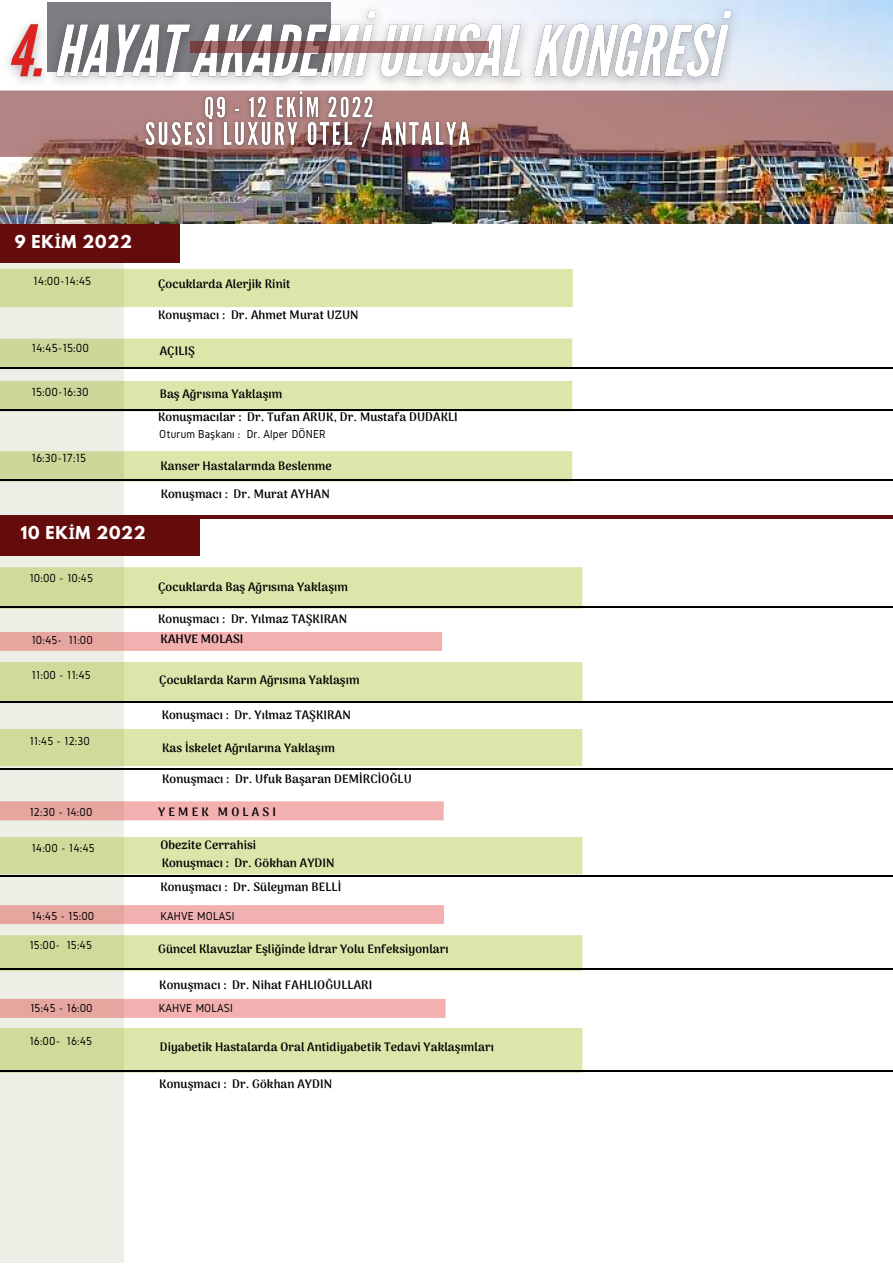
<style>
.page{position:relative;width:893px;height:1264px;background:#fff}
.page>*{position:absolute;margin:0;border:0;box-sizing:border-box;transform-origin:0 0}
.t1{font:700 15.75px "League Spartan";letter-spacing:.05em;color:#fff}
.t2{font:12.3px "Gidole";letter-spacing:.01em;color:#000}
.t3{font:800 12px/23.4px "Arima Madurai";letter-spacing:.01em;color:#000}
.t4{font:12px "Gidole";letter-spacing:.01em;color:#000}
.t5{font:800 12px "Arima Madurai";letter-spacing:.27em;color:#000}
.s1{font-family:"Noto Sans"}
</style>
<div class="page">
<img style="left:0;top:0;width:892px;height:224px">
<svg style="left:124px;top:451px;width:448px;height:31px;background:#d3dea5"></svg>
<svg style="left:124px;top:338px;width:448px;height:74px"></svg>
<svg style="left:0;top:263px;width:124px;height:999px;background:#e5e8d7"></svg>
<svg style="left:0;top:729px;width:582px;height:44px;background:#d6e1ac"></svg>
<svg style="left:0;top:567px;width:582px;height:49px;background:#d8e2af"></svg>
<svg style="left:0;top:905px;width:582px;height:73px"></svg>
<hr style="left:0;top:480px;width:892px;height:1px;background:#000">
<hr style="left:0;top:367px;width:892px;height:1px;background:#000">
<hr style="left:0;top:409px;width:892px;height:1px;background:#000">
<div style="left:0;top:225px;width:180px;height:38px;background:#640b0b"></div>
<div style="left:0;top:517px;width:200px;height:38px;background:#640b0b"></div>
<svg style="left:0;top:837px;width:582px;height:44px;background:#d6e0ab"></svg>
<svg style="left:0;top:801px;width:443px;height:27px"></svg>
<svg style="left:0;top:269px;width:572px;height:46px;background:#dde7b4"></svg>
<svg style="left:0;top:632px;width:582px;height:77px"></svg>
<hr style="left:0;top:516px;width:892px;height:3px;background:#640b0b">
<img style="left:0;top:0;width:750px;height:90px">
<svg style="left:190px;top:41px;width:299px;height:11px;background:#976262"></svg>
<svg style="left:0;top:998px;width:582px;height:82px"></svg>
<hr style="left:0;top:606px;width:892px;height:1px;background:#000">
<hr style="left:0;top:701px;width:892px;height:1px;background:#000">
<hr style="left:0;top:768px;width:892px;height:1px;background:#000">
<hr style="left:0;top:875px;width:892px;height:1px;background:#000">
<hr style="left:0;top:968px;width:892px;height:1px;background:#000">
<hr style="left:0;top:1070px;width:892px;height:1px;background:#000">
<img style="left:0;top:90px;width:892px;height:74px">
<img style="left:198px;top:85px;width:184px;height:24px">
<img style="left:138px;top:109px;width:341px;height:53px">
<h1 class="t1" style="left:15px;top:234px;width:118px">9 EK<span class="s1">İ</span>M 2022</h1>
<p class="t2" style="left:33px;top:274px;width:59px">14:00-14:45</p>
<p class="t3" style="left:158px;top:272px;width:134px">Çocuklarda Alerjik Rinit</p>
<p class="t3" style="left:158px;top:303px;width:202px">Konuşmacı : Dr. Ahmet Murat UZUN</p>
<p class="t2" style="left:31px;top:341px;width:59px">14:45-15:00</p>
<p class="t3" style="left:160px;top:339px;width:37px">AÇILIŞ</p>
<p class="t2" style="left:31px;top:385px;width:59px">15:00-16:30</p>
<p class="t2" style="left:31px;top:451px;width:56px">16:30-17:15</p>
<h1 class="t1" style="left:21px;top:525px;width:126px">10 EK<span class="s1">İ</span>M 2022</h1>
<p class="t4" style="left:29px;top:571px;width:65px">10:00 - 10:45</p>
<p class="t3" style="left:158px;top:382px;width:301px">Baş Ağrısına Yaklaşım<br>Konuşmacılar : Dr. Tufan ARUK, Dr. Mustafa DUDAKLI</p>
<p class="t4" style="left:159px;top:427px;width:168px">Oturum Başkanı : Dr. Alper DÖNER</p>
<p class="t3" style="left:160px;top:454px;width:173px">Kanser Hastalarında Beslenme</p>
<p class="t3" style="left:161px;top:482px;width:171px">Konuşmacı : Dr. Murat AYHAN</p>
<p class="t3" style="left:158px;top:575px;width:191px">Çocuklarda Baş Ağrısına Yaklaşım</p>
<p class="t3" style="left:158px;top:607px;width:191px">Konuşmacı : Dr. Yılmaz TAŞKIRAN</p>
<p class="t4" style="left:31px;top:634px;width:63px">10:45- 11:00</p>
<p class="t3" style="left:161px;top:627px;width:84px">KAHVE MOLASI</p>
<p class="t4" style="left:31px;top:668px;width:61px">11:00 - 11:45</p>
<p class="t4" style="left:29px;top:734px;width:62px">11:45 - 12:30</p>
<p class="t3" style="left:159px;top:668px;width:202px">Çocuklarda Karın Ağrısına Yaklaşım</p>
<p class="t3" style="left:162px;top:702px;width:191px">Konuşmacı : Dr. Yılmaz TAŞKIRAN</p>
<p class="t3" style="left:162px;top:735px;width:174px">Kas İskelet Ağrılarına Yaklaşım</p>
<p class="t3" style="left:162px;top:767px;width:251px">Konuşmacı : Dr. Ufuk Başaran DEMİRCİOĞLU</p>
<p class="t4" style="left:29px;top:805px;width:64px">12:30 - 14:00</p>
<p class="t5" style="left:158px;top:804px;width:119px">YEMEK MOLASI</p>
<p class="t4" style="left:31px;top:841px;width:65px">14:00 - 14:45</p>
<p class="t3" style="left:160px;top:833px;width:97px">Obezite Cerrahisi</p>
<p class="t3" style="left:162px;top:850px;width:174px">Konuşmacı : Dr. Gökhan AYDIN</p>
<p class="t3" style="left:160px;top:875px;width:182px">Konuşmacı : Dr. Süleyman BELLİ</p>
<p class="t4" style="left:31px;top:909px;width:64px">14:45 - 15:00</p>
<p class="t4" style="left:160px;top:909px;width:76px">KAHVE MOLASI</p>
<p class="t4" style="left:29px;top:938px;width:64px">15:00- 15:45</p>
<p class="t3" style="left:158px;top:936px;width:292px">Güncel Klavuzlar Eşliğinde İdrar Yolu Enfeksiyonları</p>
<p class="t3" style="left:159px;top:973px;width:215px">Konuşmacı : Dr. Nihat FAHLIOĞULLARI</p>
<p class="t4" style="left:30px;top:1001px;width:64px">15:45 - 16:00</p>
<p class="t4" style="left:159px;top:1001px;width:76px">KAHVE MOLASI</p>
<p class="t4" style="left:29px;top:1034px;width:64px">16:00- 16:45</p>
<p class="t3" style="left:160px;top:1035px;width:335px">Diyabetik Hastalarda Oral Antidiyabetik Tedavi Yaklaşımları</p>
<p class="t3" style="left:159px;top:1072px;width:174px">Konuşmacı : Dr. Gökhan AYDIN</p>
</div>
